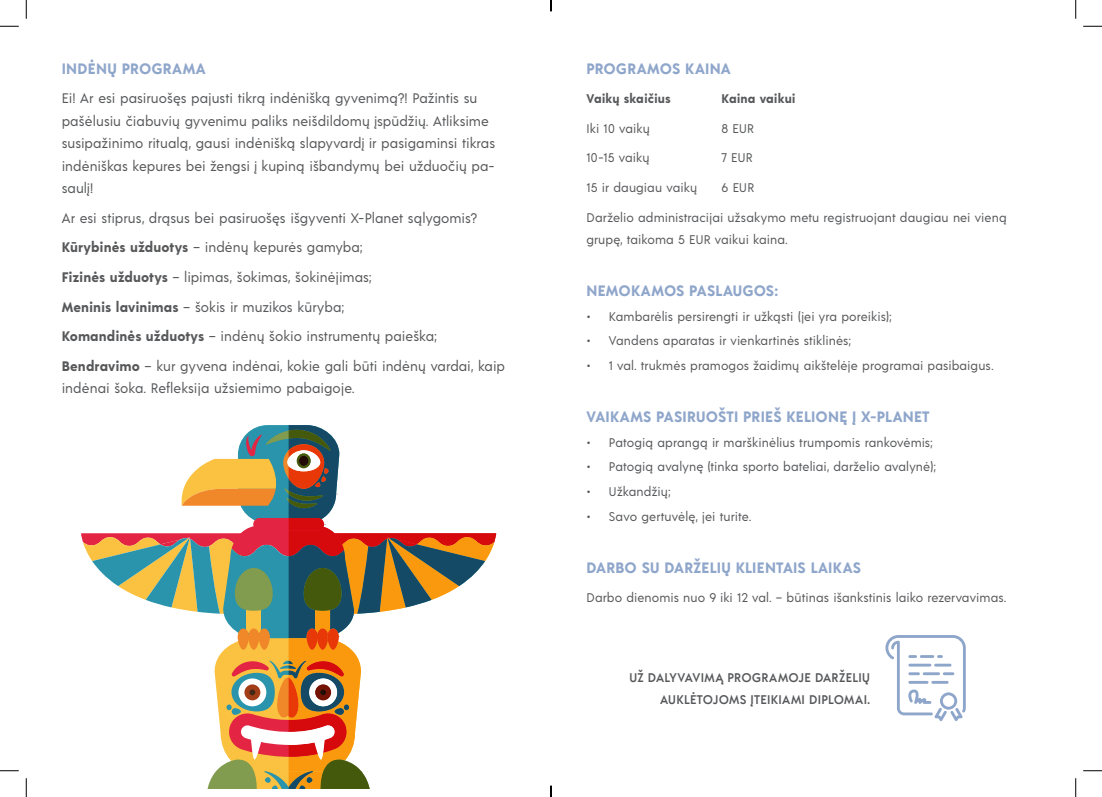
<style>
.page{position:relative;width:1102px;height:797px;background:#fff}
.page>*{position:absolute;margin:0;border:0;box-sizing:border-box;transform-origin:0 0}
.Heading_2{font:700 15px "Acre";letter-spacing:.015em;color:#8fa6cb}
.Body{font:13.75px/22.5px "Acre";color:#57585a}
.Body-2{font:12.5px/22.5px "Acre";letter-spacing:.005em;color:#57585a}
.Body-3{font:600 12.5px "Acre";letter-spacing:.02em;color:#57585a}
.Body-4{font:700 12.5px "Acre";letter-spacing:.005em;color:#57585a}
.s1{font-weight:700}
</style>
<div class="page">
<svg style="left:81px;top:425px;width:415px;height:363px"></svg>
<svg style="left:885px;top:635px;width:80px;height:86px"></svg>
<svg style="left:0;top:25px;width:19px;height:2px"></svg>
<svg style="left:1083px;top:25px;width:18px;height:2px"></svg>
<svg style="left:0;top:770px;width:19px;height:1px"></svg>
<svg style="left:1083px;top:770px;width:18px;height:1px"></svg>
<svg style="left:25px;top:0;width:2px;height:19px"></svg>
<svg style="left:25px;top:778px;width:2px;height:19px"></svg>
<svg style="left:1075px;top:0;width:1px;height:19px"></svg>
<svg style="left:1075px;top:778px;width:1px;height:19px"></svg>
<svg style="left:550px;top:785px;width:1px;height:12px"></svg>
<p class="Heading_2" style="left:62px;top:58px;width:146px">INDĖNŲ PROGRAMA</p>
<p class="Body" style="left:62px;top:86px;width:435px">Ei! Ar esi pasiruošęs pajusti tikrą indėnišką gyvenimą?! Pažintis su pašėlusiu čiabuvių gyvenimu paliks neišdildomų įspūdžių. Atliksime susipažinimo ritualą, gausi indėnišką slapyvardį ir pasigaminsi tikras indėniškas kepures bei žengsi į kupiną išbandymų bei užduočių pa&shy;saulį!</p>
<p class="Body" style="left:62px;top:206px;width:416px">Ar esi stiprus, drąsus bei pasiruošęs išgyventi X-Planet sąlygomis?</p>
<p class="Body" style="left:62px;top:235px;width:302px"><span class="s1">Kūrybinės užduotys</span> – indėnų kepurės gamyba;</p>
<p class="Body" style="left:62px;top:265px;width:311px"><span class="s1">Fizinės užduotys</span> – lipimas, šokimas, šokinėjimas;</p>
<p class="Body" style="left:62px;top:295px;width:284px"><span class="s1">Meninis lavinimas</span> – šokis ir muzikos kūryba;</p>
<p class="Body" style="left:62px;top:324px;width:376px"><span class="s1">Komandinės užduotys</span> – indėnų šokio instrumentų paieška;</p>
<p class="Body" style="left:62px;top:354px;width:445px"><span class="s1">Bendravimo</span> – kur gyvena indėnai, kokie gali būti indėnų vardai, kaip indėnai šoka. Refleksija užsiemimo pabaigoje.</p>
<p class="Heading_2" style="left:586px;top:58px;width:146px">PROGRAMOS KAINA</p>
<p class="Body-4" style="left:586px;top:90px;width:86px">Vaikų skaičius</p>
<p class="Body-4" style="left:721px;top:90px;width:76px">Kaina vaikui</p>
<p class="Body-2" style="left:586px;top:116px;width:65px">Iki 10 vaikų</p>
<p class="Body-2" style="left:721px;top:116px;width:34px">8 EUR</p>
<p class="Body-2" style="left:586px;top:146px;width:65px">10-15 vaikų</p>
<p class="Body-2" style="left:721px;top:146px;width:33px">7 EUR</p>
<p class="Body-2" style="left:586px;top:176px;width:112px">15 ir daugiau vaikų</p>
<p class="Body-2" style="left:721px;top:176px;width:34px">6 EUR</p>
<p class="Body-2" style="left:586px;top:205px;width:422px">Darželio administracijai užsakymo metu registruojant daugiau nei vieną grupę, taikoma 5 EUR vaikui kaina.</p>
<p class="Heading_2" style="left:586px;top:280px;width:193px">NEMOKAMOS PASLAUGOS:</p>
<p class="Body-2" style="left:586px;top:304px;width:306px">• Kambarėlis persirengti ir užkąsti (jei yra poreikis);</p>
<p class="Body-2" style="left:586px;top:329px;width:266px">• Vandens aparatas ir vienkartinės stiklinės;</p>
<p class="Body-2" style="left:586px;top:353px;width:408px">• 1 val. trukmės pramogos žaidimų aikštelėje programai pasibaigus.</p>
<p class="Heading_2" style="left:586px;top:406px;width:345px">VAIKAMS PASIRUOŠTI PRIEŠ KELIONĘ Į X-PLANET</p>
<p class="Body-2" style="left:586px;top:430px;width:347px">• Patogią aprangą ir marškinėlius trumpomis rankovėmis;</p>
<p class="Body-2" style="left:586px;top:455px;width:351px">• Patogią avalynę (tinka sporto bateliai, darželio avalynė);</p>
<p class="Body-2" style="left:586px;top:479px;width:86px">• Užkandžių;</p>
<p class="Body-2" style="left:586px;top:504px;width:166px">• Savo gertuvėlę, jei turite.</p>
<p class="Heading_2" style="left:586px;top:556px;width:276px">DARBO SU DARŽELIŲ KLIENTAIS LAIKAS</p>
<p class="Body-2" style="left:586px;top:586px;width:421px">Darbo dienomis nuo 9 iki 12 val. – būtinas išankstinis laiko rezervavimas.</p>
<p class="Body-3" style="left:629px;top:668px;width:242px">UŽ DALYVAVIMĄ PROGRAMOJE DARŽELIŲ</p>
<p class="Body-3" style="left:660px;top:691px;width:211px">AUKLĖTOJOMS ĮTEIKIAMI DIPLOMAI.</p>
</div>
